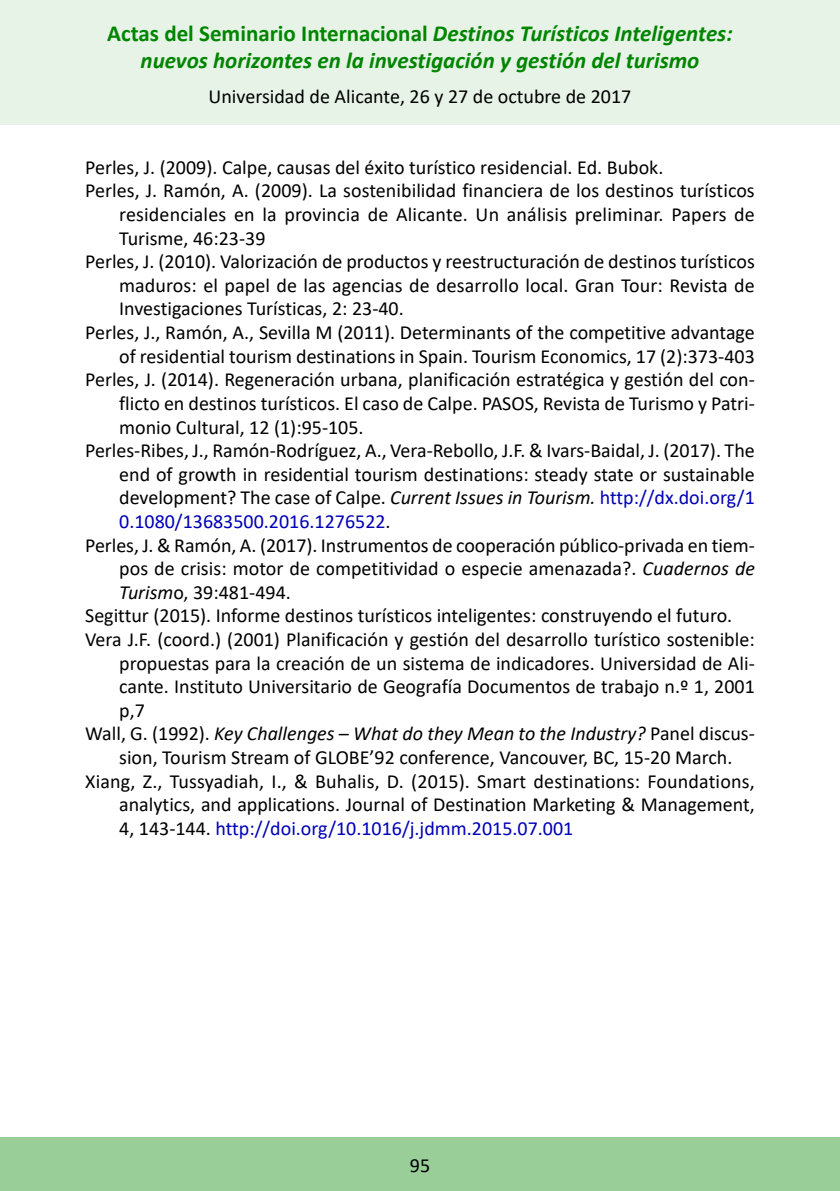
<style>
.page{position:relative;width:840px;height:1191px;background:#fff}
.page>*{position:absolute;margin:0;border:0;box-sizing:border-box;transform-origin:0 0}
.t1{font:italic 700 23px/27.6px "Calibri";color:#008500;text-align:center}
.t2{font:20px "Calibri";color:#000}
.t3{font:20px "Calibri";color:#0000b7}
.t4{font:italic 20px "Calibri";color:#000}
.s1{font-style:normal}
.s2{font-style:italic}
.s3{color:#0000b7}
.s4{color:#000}
</style>
<div class="page">
<div style="left:0;top:0;width:839px;height:125px;background:#e6f3e6"></div>
<div style="left:0;top:1137px;width:839px;height:54px;background:#99ce99"></div>
<p class="t1" style="left:107px;top:19px;width:626px"><span class="s1">Actas del Seminario Internacional</span> Destinos Turísticos Inteligentes: nuevos horizontes en la investigación y gestión del turismo</p>
<p class="t2" style="left:208px;top:82px;width:424px">Universidad de Alicante, 26 y 27 de octubre de 2017</p>
<p class="t2" style="left:85px;top:153px;width:579px">Perles, J. (2009). Calpe, causas del éxito turístico residencial. Ed. Bubok.</p>
<p class="t2" style="left:85px;top:177px;width:670px">Perles, J. Ramón, A. (2009). La sostenibilidad financiera de los destinos turísticos</p>
<p class="t2" style="left:119px;top:200px;width:637px">residenciales en la provincia de Alicante. Un análisis preliminar. Papers de</p>
<p class="t2" style="left:119px;top:224px;width:148px">Turisme, 46:23-39</p>
<p class="t2" style="left:85px;top:248px;width:670px">Perles, J. (2010). Valorización de productos y reestructuración de destinos turísticos</p>
<p class="t2" style="left:119px;top:271px;width:636px">maduros: el papel de las agencias de desarrollo local. Gran Tour: Revista de</p>
<p class="t2" style="left:119px;top:295px;width:286px">Investigaciones Turísticas, 2: 23-40.</p>
<p class="t2" style="left:85px;top:318px;width:671px">Perles, J., Ramón, A., Sevilla M (2011). Determinants of the competitive advantage</p>
<p class="t2" style="left:119px;top:342px;width:636px">of residential tourism destinations in Spain. Tourism Economics, 17 (2):373-403</p>
<p class="t2" style="left:85px;top:366px;width:670px">Perles, J. (2014). Regeneración urbana, planificación estratégica y gestión del con-</p>
<p class="t2" style="left:119px;top:389px;width:636px">flicto en destinos turísticos. El caso de Calpe. PASOS, Revista de Turismo y Patri-</p>
<p class="t2" style="left:119px;top:413px;width:246px">monio Cultural, 12 (1):95-105.</p>
<p class="t2" style="left:85px;top:436px;width:670px">Perles-Ribes, J., Ramón-Rodríguez, A., Vera-Rebollo, J.F. &amp; Ivars-Baidal, J. (2017). The</p>
<p class="t2" style="left:119px;top:460px;width:636px">end of growth in residential tourism destinations: steady state or sustainable</p>
<p class="t2" style="left:119px;top:484px;width:636px">development? The case of Calpe. <span class="s2">Current Issues in Tourism.</span> <span class="s3">http://dx.doi.org/1</span></p>
<p class="t3" style="left:119px;top:507px;width:273px">0.1080/13683500.2016.1276522<span class="s4">.</span></p>
<p class="t2" style="left:85px;top:531px;width:670px">Perles, J. &amp; Ramón, A. (2017). Instrumentos de cooperación público-privada en tiem-</p>
<p class="t2" style="left:119px;top:554px;width:637px">pos de crisis: motor de competitividad o especie amenazada?. <span class="s2">Cuadernos de</span></p>
<p class="t2" style="left:119px;top:578px;width:173px"><span class="s2">Turism</span>o, 39:481-494.</p>
<p class="t2" style="left:85px;top:602px;width:648px">Segittur (2015). Informe destinos turísticos inteligentes: construyendo el futuro.</p>
<p class="t2" style="left:85px;top:625px;width:670px">Vera J.F. (coord.) (2001) Planificación y gestión del desarrollo turístico sostenible:</p>
<p class="t2" style="left:119px;top:649px;width:636px">propuestas para la creación de un sistema de indicadores. Universidad de Ali-</p>
<p class="t2" style="left:119px;top:672px;width:636px">cante. Instituto Universitario de Geografía Documentos de trabajo n.º 1, 2001</p>
<p class="t2" style="left:119px;top:696px;width:27px">p,7</p>
<p class="t4" style="left:85px;top:720px;width:670px"><span class="s1">Wall, G. (1992).</span> Key Challenges – What do they Mean to the Industry? <span class="s1">Panel discus-</span></p>
<p class="t2" style="left:119px;top:743px;width:614px">sion, Tourism Stream of GLOBE’92 conference, Vancouver, BC, 15-20 March.</p>
<p class="t2" style="left:85px;top:767px;width:670px">Xiang, Z., Tussyadiah, I., &amp; Buhalis, D. (2015). Smart destinations: Foundations,</p>
<p class="t2" style="left:119px;top:790px;width:636px">analytics, and applications. Journal of Destination Marketing &amp; Management,</p>
<p class="t3" style="left:119px;top:814px;width:455px"><span class="s4">4, 143-144.</span> http://doi.org/10.1016/j.jdmm.2015.07.001</p>
<p class="t2" style="left:409px;top:1151px;width:22px">95</p>
</div>
